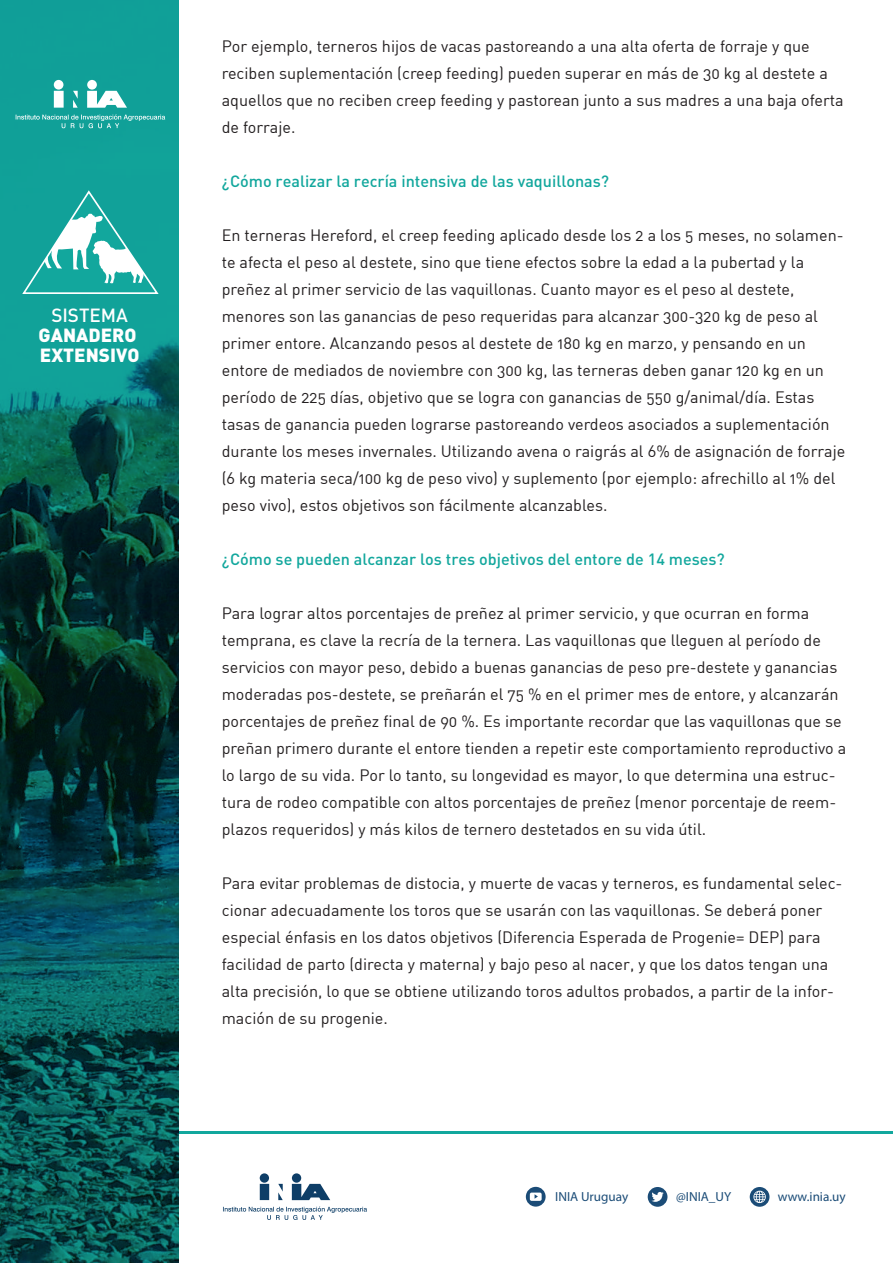
<style>
.page{position:relative;width:893px;height:1263px;background:#fff}
.page>*{position:absolute;margin:0;border:0;box-sizing:border-box;transform-origin:0 0}
.t1{font:900 18.75px/20.1px "DIN";color:#fff}
.t2{font:500 18.75px "DIN";color:#fff}
.t3{font:16.2px/27px "DIN Regular Alternate";color:#231f20}
.t4{font:500 16.2px "DIN";color:#12a79d}
.t5{font:13.2px "Myriad Pro";color:#1b4c77}
</style>
<div class="page">
<svg style="left:0;top:0;width:179px;height:1263px;background:#095a57"></svg>
<svg style="left:21px;top:189px;width:139px;height:106px"></svg>
<hr style="left:179px;top:1131px;width:714px;height:2px;background:#12a79d">
<svg style="left:260px;top:1173px;width:70px;height:27px"></svg>
<svg style="left:223px;top:1206px;width:144px;height:14px"></svg>
<div style="left:526px;top:1187px;width:20px;height:19px;background:#1b4c77;border-radius:50%"></div>
<svg style="left:530px;top:1192px;width:12px;height:9px"></svg>
<div style="left:648px;top:1187px;width:19px;height:20px;background:#1b4c77;border-radius:50%"></div>
<div style="left:750px;top:1187px;width:19px;height:20px;background:#1b4c77;border-radius:50%"></div>
<svg style="left:651px;top:1192px;width:13px;height:10px"></svg>
<svg style="left:753px;top:1191px;width:13px;height:12px"></svg>
<svg style="left:54px;top:80px;width:73px;height:28px"></svg>
<svg style="left:16px;top:114px;width:149px;height:14px;background:#35aea7"></svg>
<p class="t2" style="left:51px;top:303px;width:78px">SISTEMA</p>
<p class="t1" style="left:39px;top:324px;width:102px">GANADERO<br>EXTENSIVO</p>
<p class="t3" style="left:222px;top:32px;width:623px">Por ejemplo, terneros hijos de vacas pastoreando a una alta oferta de forraje y que reciben suplementación (creep feeding) pueden superar en más de 30 kg al destete a aquellos que no reciben creep feeding y pastorean junto a sus madres a una baja oferta de forraje.</p>
<p class="t4" style="left:222px;top:170px;width:389px">¿Cómo realizar la recría intensiva de las vaquillonas?</p>
<p class="t3" style="left:222px;top:221px;width:625px">En terneras Hereford, el creep feeding aplicado desde los 2 a los 5 meses, no solamen&shy;te afecta el peso al destete, sino que tiene efectos sobre la edad a la pubertad y la preñez al primer servicio de las vaquillonas. Cuanto mayor es el peso al destete, menores son las ganancias de peso requeridas para alcanzar 300-320 kg de peso al primer entore. Alcanzando pesos al destete de 180 kg en marzo, y pensando en un entore de mediados de noviembre con 300 kg, las terneras deben ganar 120 kg en un período de 225 días, objetivo que se logra con ganancias de 550 g/animal/día. Estas tasas de ganancia pueden lograrse pastoreando verdeos asociados a suplementación durante los meses invernales. Utilizando avena o raigrás al 6% de asignación de forraje (6 kg materia seca/100 kg de peso vivo) y suplemento (por ejemplo: afrechillo al 1% del peso vivo), estos objetivos son fácilmente alcanzables.</p>
<p class="t4" style="left:222px;top:549px;width:505px">¿Cómo se pueden alcanzar los tres objetivos del entore de 14 meses?</p>
<p class="t3" style="left:222px;top:599px;width:626px">Para lograr altos porcentajes de preñez al primer servicio, y que ocurran en forma temprana, es clave la recría de la ternera. Las vaquillonas que lleguen al período de servicios con mayor peso, debido a buenas ganancias de peso pre-destete y ganancias moderadas pos-destete, se preñarán el 75 % en el primer mes de entore, y alcanzarán porcentajes de preñez final de 90 %. Es importante recordar que las vaquillonas que se preñan primero durante el entore tienden a repetir este comportamiento reproductivo a lo largo de su vida. Por lo tanto, su longevidad es mayor, lo que determina una estruc&shy;tura de rodeo compatible con altos porcentajes de preñez (menor porcentaje de reem&shy;plazos requeridos) y más kilos de ternero destetados en su vida útil.</p>
<p class="t3" style="left:222px;top:869px;width:622px">Para evitar problemas de distocia, y muerte de vacas y terneros, es fundamental selec&shy;cionar adecuadamente los toros que se usarán con las vaquillonas. Se deberá poner especial énfasis en los datos objetivos (Diferencia Esperada de Progenie= DEP) para facilidad de parto (directa y materna) y bajo peso al nacer, y que los datos tengan una alta precisión, lo que se obtiene utilizando toros adultos probados, a partir de la infor&shy;mación de su progenie.</p>
<p class="t5" style="left:555px;top:1189px;width:75px">INIA Uruguay</p>
<p class="t5" style="left:676px;top:1189px;width:57px">@INIA_UY</p>
<p class="t5" style="left:778px;top:1189px;width:69px">www.inia.uy</p>
</div>
